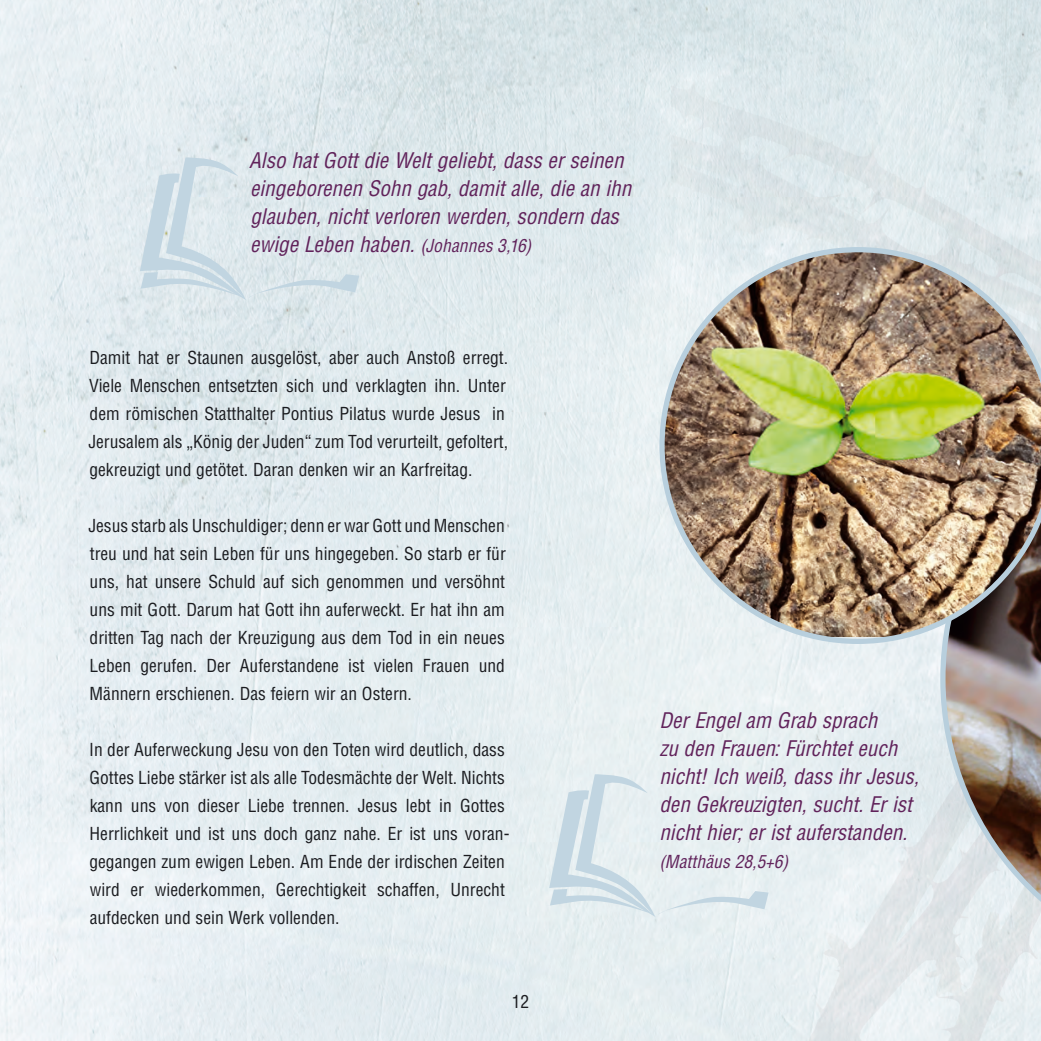
<style>
.page{position:relative;width:1041px;height:1041px;background:#fff}
.page>*{position:absolute;margin:0;border:0;box-sizing:border-box;transform-origin:0 0}
.Zitat{font:italic condensed 21px/28px "Helvetica LT Std";color:#61235b}
.t1{font:condensed 17.5px/28px "Helvetica LT Std";color:#1b1c20}
.Zitat-2{font:italic condensed 17.5px "Helvetica LT Std";letter-spacing:.005em;color:#61235b}
.s1{font-size:17.5px}
</style>
<div class="page">
<img style="left:0;top:0;width:672px;height:1041px">
<img style="left:672px;top:0;width:369px;height:1041px">
<svg style="left:940px;top:644px;width:101px;height:332px;background:#b4afad"></svg>
<img style="left:659px;top:247px;width:382px;height:397px">
<svg style="left:541px;top:774px;width:232px;height:143px;background:#e0ebee"></svg>
<svg style="left:132px;top:157px;width:232px;height:144px;background:#d9e5ea"></svg>
<p class="Zitat" style="left:249px;top:147px;width:383px">Also hat Gott die Welt geliebt, dass er seinen eingeborenen Sohn gab, damit alle, die an ihn glauben, nicht verloren werden, sondern das ewige Leben haben. <span class="s1">(Johannes 3,16)</span></p>
<p class="t1" style="left:88px;top:343px;width:421px">Damit hat er Staunen ausgelöst, aber auch Anstoß erregt.<br>Viele Menschen entsetzten sich und verklagten ihn. Unter dem römischen Statthalter Pontius Pilatus wurde Jesus in Jerusalem als „König der Juden“ zum Tod verurteilt, gefoltert, gekreuzigt und getötet. Daran denken wir an Karfreitag.</p>
<p class="t1" style="left:88px;top:511px;width:419px;text-align:justify">Jesus starb als Unschuldiger; denn er war Gott und Menschen treu und hat sein Leben für uns hingegeben. So starb er für uns, hat unsere Schuld auf sich genommen und versöhnt uns mit Gott. Darum hat Gott ihn auferweckt. Er hat ihn am dritten Tag nach der Kreuzigung aus dem Tod in ein neues Leben gerufen. Der Auferstandene ist vielen Frauen und Männern erschienen. Das feiern wir an Ostern.</p>
<p class="t1" style="left:89px;top:735px;width:422px">In der Auferweckung Jesu von den Toten wird deutlich, dass Gottes Liebe stärker ist als alle Todesmächte der Welt. Nichts kann uns von dieser Liebe trennen. Jesus lebt in Gottes Herrlichkeit und ist uns doch ganz nahe. Er ist uns voran&shy;gegangen zum ewigen Leben. Am Ende der irdischen Zeiten wird er wiederkommen, Gerechtigkeit schaffen, Unrecht aufdecken und sein Werk vollenden.</p>
<p class="t1" style="left:512px;top:987px;width:19px">12</p>
<p class="Zitat" style="left:659px;top:707px;width:261px">Der Engel am Grab sprach<br>zu den Frauen: Fürchtet euch nicht! Ich weiß, dass ihr Jesus, den Gekreuzigten, sucht. Er ist nicht hier; er ist auferstanden.</p>
<p class="Zitat-2" style="left:659px;top:851px;width:130px">(Matthäus 28,5+6)</p>
</div>
